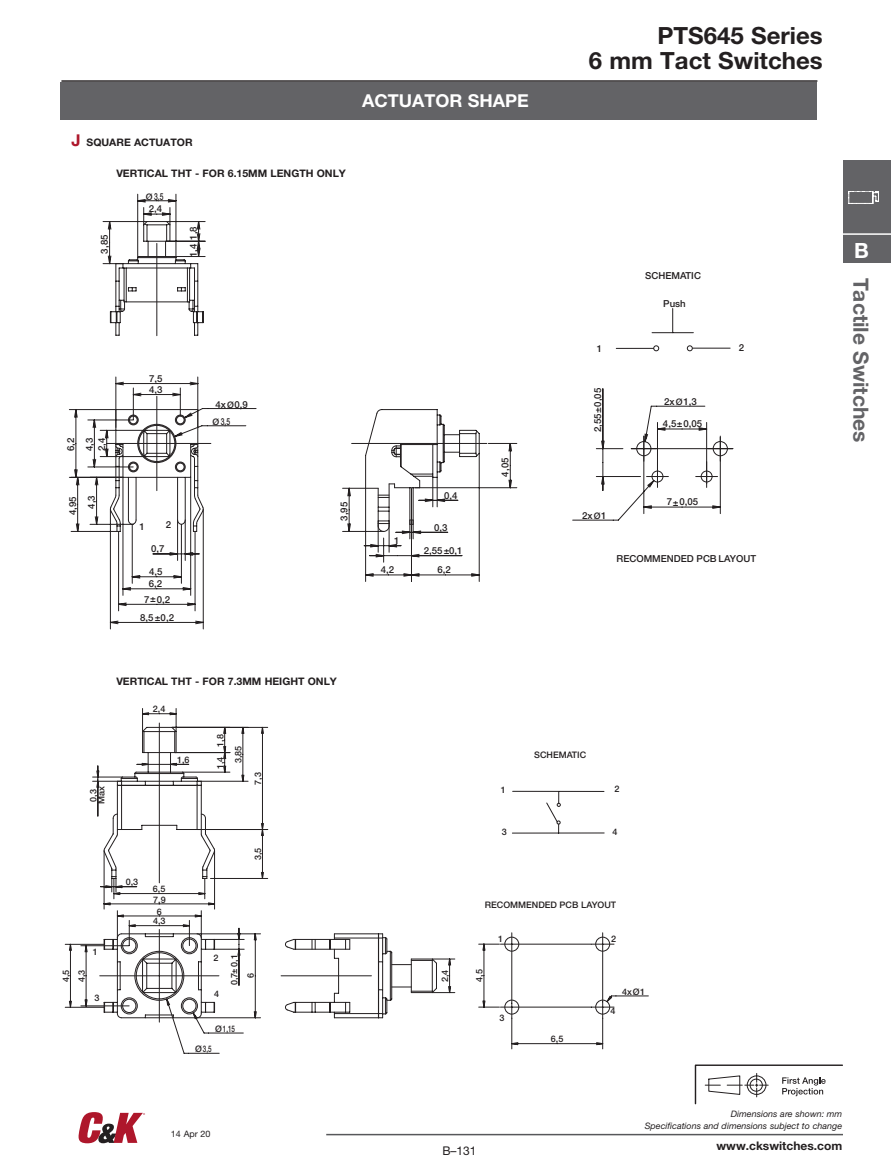
<style>
.page{position:relative;width:891px;height:1175px;background:#fff}
.page>*{position:absolute;margin:0;border:0;box-sizing:border-box;transform-origin:0 0}
.Page_head_left{font:700 23.7px "Helvetica Neue LT Std";color:#231f20}
.t1{font:700 21px "Helvetica Neue LT Std";color:#636366}
.t2{font:700 21px "Helvetica Neue LT Std";color:#fff}
.Category_head_-_wht{font:700 17.85px "Helvetica Neue LT Std";color:#fff}
.t3{font:12px "Helvetica Neue LT Std";color:#231f20}
.t4{font:700 11.85px "Helvetica Neue LT Std";color:#231f20}
.t5{font:700 10.35px "Helvetica Neue LT Std";color:#231f20}
.t6{font:500 9.6px/19px "Helvetica Neue";color:#231f20;text-align:center}
.t7{font:500 9.6px/12.8px "Helvetica Neue";color:#231f20;text-align:center;scale:.7 1}
.t8{font:500 9px/7.8px "Helvetica Neue";color:#231f20}
.t9{font:italic 8.85px/11.9px "Helvetica Neue LT Std";color:#231f20;text-align:right}
.Footnote_-_blk{font:8.85px "Helvetica Neue LT Std";color:#231f20}
.s1{font-size:16.35px;color:#ae172b}
.s2{font-size:9px}
</style>
<div class="page">
<hr style="left:326px;top:1133px;width:517px;height:2px;background:#57585a">
<svg style="left:79px;top:1112px;width:66px;height:31px"></svg>
<hr style="left:61px;top:80px;width:756px;height:2px;background:#231f20">
<div style="left:843px;top:160px;width:48px;height:102px;background:#636366"></div>
<svg style="left:849px;top:191px;width:30px;height:13px"></svg>
<hr style="left:821px;top:233px;width:70px;height:2px;background:#fff">
<div style="left:60px;top:82px;width:756px;height:38px;background:#636366"></div>
<svg style="left:694px;top:1065px;width:1px;height:39px"></svg>
<svg style="left:695px;top:1064px;width:148px;height:40px"></svg>
<svg style="left:69px;top:409px;width:411px;height:220px"></svg>
<svg style="left:99px;top:193px;width:632px;height:339px"></svg>
<svg style="left:110px;top:220px;width:618px;height:312px"></svg>
<svg style="left:117px;top:223px;width:361px;height:234px"></svg>
<svg style="left:107px;top:396px;width:104px;height:94px"></svg>
<svg style="left:352px;top:443px;width:135px;height:1px"></svg>
<svg style="left:156px;top:243px;width:1px;height:93px"></svg>
<svg style="left:631px;top:436px;width:102px;height:51px"></svg>
<svg style="left:65px;top:708px;width:538px;height:346px"></svg>
<svg style="left:104px;top:726px;width:545px;height:319px"></svg>
<svg style="left:104px;top:730px;width:506px;height:288px"></svg>
<svg style="left:500px;top:932px;width:114px;height:86px"></svg>
<svg style="left:100px;top:929px;width:119px;height:93px"></svg>
<svg style="left:159px;top:723px;width:1px;height:159px"></svg>
<svg style="left:281px;top:975px;width:90px;height:1px"></svg>
<p class="t5" style="left:71px;top:136px;width:123px"><span class="s1">J</span> SQUARE ACTUATOR</p>
<p class="t5" style="left:116px;top:166px;width:231px">VERTICAL THT - FOR 6.15MM LENGTH ONLY</p>
<p class="t6" style="left:95px;top:253px;width:20px;rotate:-90deg">3,85</p>
<p class="t7" style="left:146px;top:190px;width:27px"><span class="s2">Ø</span> 3,5<br>2,4</p>
<p class="t6" style="left:184px;top:257px;width:33px;rotate:-90deg">1,4 1,8</p>
<p class="Category_head_-_wht" style="left:362px;top:90px;width:168px">ACTUATOR SHAPE</p>
<p class="t6" style="left:149px;top:369px;width:15px">7,5</p>
<p class="t6" style="left:61px;top:451px;width:15px;rotate:-90deg">6,2</p>
<p class="t6" style="left:80px;top:451px;width:15px;rotate:-90deg">4,3</p>
<p class="t6" style="left:92px;top:451px;width:15px;rotate:-90deg">2,4</p>
<p class="t6" style="left:149px;top:380px;width:15px">4,3</p>
<p class="t6" style="left:216px;top:394px;width:34px">4x<span class="s2">Ø</span>0,9</p>
<p class="t7" style="left:213px;top:415px;width:27px"><span class="s2">Ø</span> 3,5</p>
<p class="t6" style="left:82px;top:508px;width:15px;rotate:-90deg">4,3</p>
<p class="t6" style="left:63px;top:515px;width:20px;rotate:-90deg">4,95</p>
<p class="t6" style="left:334px;top:521px;width:20px;rotate:-90deg">3,95</p>
<p class="t6" style="left:139px;top:516px;width:7px">1</p>
<p class="t6" style="left:166px;top:515px;width:7px">2</p>
<p class="t6" style="left:151px;top:539px;width:15px">0,7</p>
<p class="t6" style="left:149px;top:562px;width:15px">4,5</p>
<p class="t6" style="left:149px;top:574px;width:15px">6,2</p>
<p class="t6" style="left:144px;top:589px;width:28px">7 0,2</p>
<p class="t6" style="left:150px;top:588px;width:12px">± ±</p>
<p class="t6" style="left:140px;top:608px;width:35px">8,5 0,2</p>
<p class="t6" style="left:394px;top:531px;width:7px">1</p>
<p class="t6" style="left:381px;top:560px;width:15px">4,2</p>
<p class="t6" style="left:444px;top:485px;width:15px">0,4</p>
<p class="t6" style="left:434px;top:517px;width:15px">0,3</p>
<p class="t6" style="left:424px;top:541px;width:40px">2,55 0,1</p>
<p class="t6" style="left:444px;top:541px;width:7px">±</p>
<p class="t6" style="left:437px;top:560px;width:15px">6,2</p>
<p class="t6" style="left:496px;top:476px;width:20px;rotate:-90deg">4,05</p>
<p class="Page_head_left" style="left:658px;top:21px;width:167px">PTS645 Series</p>
<p class="Page_head_left" style="left:589px;top:46px;width:236px">6 mm Tact Switches</p>
<p class="t6" style="left:645px;top:266px;width:57px">SCHEMATIC</p>
<p class="t6" style="left:663px;top:294px;width:24px">Push</p>
<p class="t6" style="left:597px;top:338px;width:7px">1</p>
<p class="t6" style="left:739px;top:338px;width:7px">2</p>
<p class="t6" style="left:588px;top:432px;width:46px;rotate:-90deg">2,55 0,05</p>
<p class="t6" style="left:588px;top:412px;width:7px;rotate:-90deg">±</p>
<p class="t6" style="left:664px;top:392px;width:34px">2x<span class="s2">Ø</span>1,3</p>
<p class="t6" style="left:663px;top:414px;width:41px">4,5±0,05</p>
<p class="t6" style="left:582px;top:506px;width:26px">2x<span class="s2">Ø</span>1</p>
<p class="t6" style="left:667px;top:492px;width:33px">7 0,05</p>
<p class="t6" style="left:673px;top:492px;width:7px">±</p>
<p class="t6" style="left:617px;top:549px;width:141px">RECOMMENDED PCB LAYOUT</p>
<p class="t5" style="left:116px;top:675px;width:222px">VERTICAL THT - FOR 7.3MM HEIGHT ONLY</p>
<p class="t8" style="left:153px;top:705px;width:14px">2,4</p>
<p class="t8" style="left:177px;top:756px;width:14px">1,6</p>
<p class="t8" style="left:216px;top:746px;width:14px;rotate:-90deg">1,8</p>
<p class="t8" style="left:216px;top:769px;width:14px;rotate:-90deg">1,4</p>
<p class="t8" style="left:234px;top:763px;width:19px;rotate:-90deg">3,85</p>
<p class="t8" style="left:534px;top:750px;width:54px">SCHEMATIC</p>
<p class="t8" style="left:89px;top:804px;width:19px;rotate:-90deg">0,3<br>Max</p>
<p class="t8" style="left:254px;top:784px;width:14px;rotate:-90deg">7,3</p>
<p class="t8" style="left:501px;top:785px;width:7px">1</p>
<p class="t8" style="left:614px;top:785px;width:7px">2</p>
<p class="t8" style="left:502px;top:828px;width:7px">3</p>
<p class="t8" style="left:612px;top:827px;width:7px">4</p>
<p class="t8" style="left:254px;top:860px;width:14px;rotate:-90deg">3,5</p>
<p class="t8" style="left:126px;top:878px;width:14px">0,3</p>
<p class="t8" style="left:153px;top:885px;width:14px">6,5</p>
<p class="t8" style="left:153px;top:895px;width:14px">7,9</p>
<p class="t8" style="left:157px;top:907px;width:7px">6</p>
<p class="t8" style="left:485px;top:900px;width:133px">RECOMMENDED PCB LAYOUT</p>
<p class="t8" style="left:153px;top:917px;width:14px">4,3</p>
<p class="t8" style="left:498px;top:934px;width:7px">1</p>
<p class="t8" style="left:611px;top:935px;width:7px">2</p>
<p class="t8" style="left:93px;top:947px;width:7px">1</p>
<p class="t8" style="left:94px;top:993px;width:7px">3</p>
<p class="t8" style="left:78px;top:982px;width:14px;rotate:-90deg">4,3</p>
<p class="t8" style="left:62px;top:982px;width:14px;rotate:-90deg">4,5</p>
<p class="t8" style="left:213px;top:953px;width:7px">2</p>
<p class="t8" style="left:214px;top:989px;width:7px">4</p>
<p class="t8" style="left:230px;top:985px;width:33px;rotate:-90deg">0,7 0,1</p>
<p class="t8" style="left:230px;top:973px;width:7px;rotate:-90deg">±</p>
<p class="t8" style="left:247px;top:978px;width:7px;rotate:-90deg">6</p>
<p class="t8" style="left:441px;top:982px;width:14px;rotate:-90deg">2,4</p>
<p class="t8" style="left:475px;top:981px;width:14px;rotate:-90deg">4,5</p>
<p class="t8" style="left:622px;top:988px;width:25px">4xØ1</p>
<p class="t8" style="left:500px;top:1013px;width:7px">3</p>
<p class="t8" style="left:610px;top:1006px;width:7px">4</p>
<p class="t8" style="left:215px;top:1025px;width:22px">Ø1,15</p>
<p class="t8" style="left:551px;top:1035px;width:14px">6,5</p>
<p class="t8" style="left:195px;top:1045px;width:18px">Ø3,5</p>
<h2 class="t2" style="left:854px;top:237px;width:16px">B</h2>
<h2 class="t1" style="left:874px;top:277px;width:167px;rotate:90deg">Tactile Switches</h2>
<p class="Footnote_-_blk" style="left:171px;top:1128px;width:41px">14 Apr 20</p>
<p class="t3" style="left:442px;top:1143px;width:36px">B–131</p>
<p class="t9" style="left:645px;top:1107px;width:199px">Dimensions are shown: mm<br>Specifications and dimensions subject to change</p>
<p class="t4" style="left:717px;top:1138px;width:127px">www.ckswitches.com</p>
</div>
